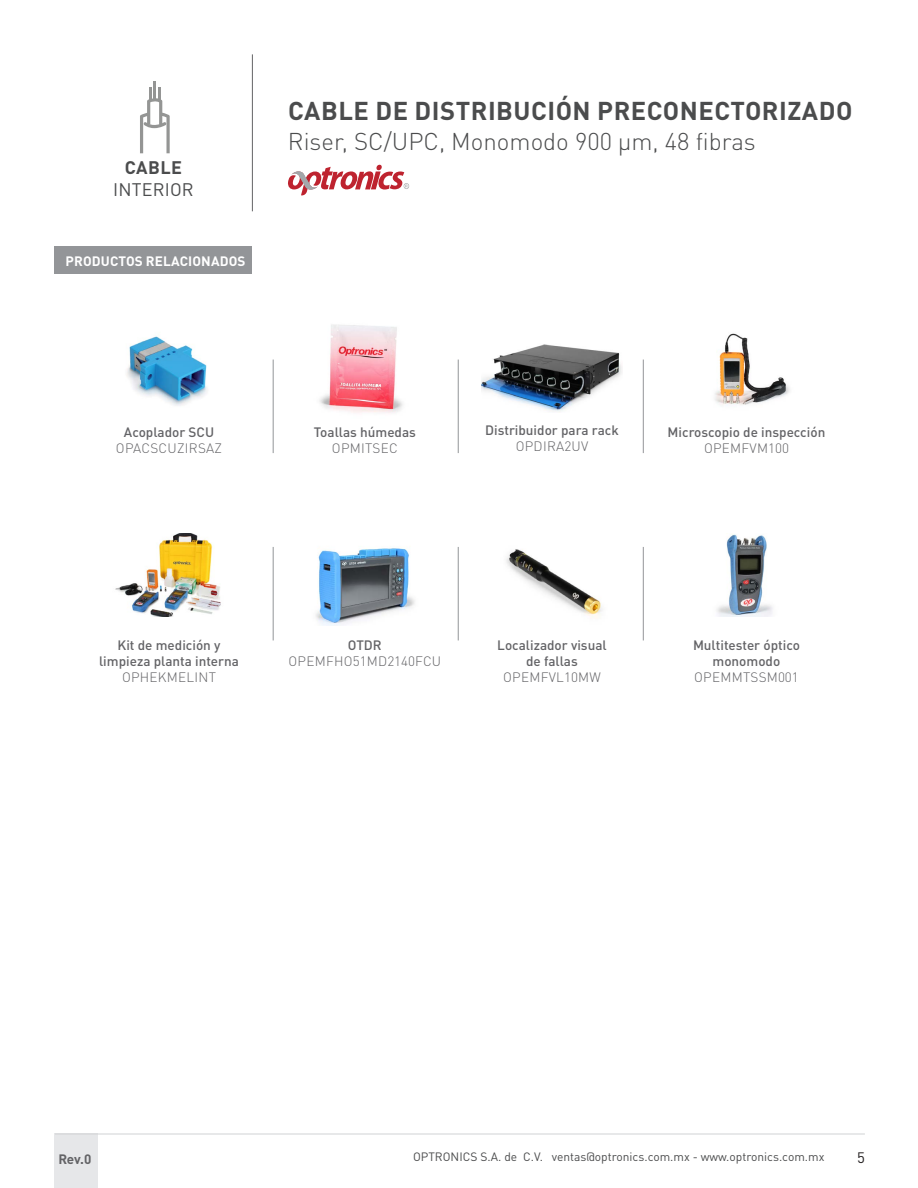
<style>
.page{position:relative;width:918px;height:1188px;background:#fff}
.page>*{position:absolute;margin:0;border:0;box-sizing:border-box;transform-origin:0 0}
.t1{font:700 25.5px "DIN Pro";letter-spacing:.02em;color:#4b4c4d}
.t2{font:300 24px "DIN Pro";color:#4b4c4d}
.t3{font:18px "DIN Pro";letter-spacing:.01em;color:#4b4c4d}
.t4{font:700 18px "DIN Pro";letter-spacing:.02em;color:#4b4c4d}
.t5{font:15px "DIN Pro";color:#231f20}
.t6{font:500 13.5px/16.2px "DIN Pro";color:#636366;text-align:center}
.t7{font:300 13.5px "DIN Pro";letter-spacing:.02em;color:#636366}
.t8{font:700 13.5px "DIN Pro";letter-spacing:.01em;color:#fff}
.t9{font:700 13.5px "DIN Pro";color:#636366}
.t10{font:12px "DIN Pro";color:#4b4c4d}
</style>
<div class="page">
<div style="left:54px;top:1134px;width:44px;height:54px;background:#e6e7e9"></div>
<hr style="left:55px;top:1134px;width:810px;height:1px;background:#d1d2d4">
<hr style="left:252px;top:54px;width:1px;height:157px;background:#636366">
<svg style="left:288px;top:165px;width:121px;height:30px"></svg>
<svg style="left:140px;top:81px;width:30px;height:72px"></svg>
<div style="left:54px;top:247px;width:197px;height:27px;background:#939598"></div>
<hr style="left:273px;top:360px;width:1px;height:93px;background:#939598">
<hr style="left:273px;top:547px;width:1px;height:93px;background:#939598">
<hr style="left:458px;top:360px;width:1px;height:93px;background:#939598">
<hr style="left:458px;top:547px;width:1px;height:93px;background:#939598">
<hr style="left:643px;top:360px;width:1px;height:93px;background:#939598">
<hr style="left:643px;top:547px;width:1px;height:93px;background:#939598">
<img style="left:482px;top:344px;width:140px;height:68px">
<img style="left:506px;top:549px;width:96px;height:70px">
<img style="left:126px;top:336px;width:81px;height:70px">
<img style="left:115px;top:533px;width:106px;height:84px">
<img style="left:715px;top:333px;width:75px;height:73px">
<img style="left:717px;top:534px;width:56px;height:83px">
<img style="left:319px;top:324px;width:84px;height:89px">
<img style="left:315px;top:548px;width:100px;height:77px">
<h3 class="t4" style="left:125px;top:153px;width:58px">CABLE</h3>
<h3 class="t3" style="left:113px;top:177px;width:82px">INTERIOR</h3>
<p class="t8" style="left:66px;top:250px;width:182px">PRODUCTOS RELACIONADOS</p>
<h1 class="t1" style="left:288px;top:89px;width:566px">CABLE DE DISTRIBUCIÓN PRECONECTORIZADO</h1>
<h2 class="t2" style="left:288px;top:123px;width:469px">Riser, SC/UPC, Monomodo 900 µm, 48 fibras</h2>
<p class="t6" style="left:124px;top:422px;width:92px">Acoplador SCU</p>
<p class="t7" style="left:116px;top:438px;width:108px">OPACSCUZIRSAZ</p>
<p class="t6" style="left:314px;top:422px;width:104px">Toallas húmedas</p>
<p class="t7" style="left:332px;top:438px;width:67px">OPMITSEC</p>
<p class="t6" style="left:485px;top:420px;width:135px">Distribuidor para rack</p>
<p class="t7" style="left:516px;top:435px;width:74px">OPDIRA2UV</p>
<p class="t6" style="left:668px;top:422px;width:159px">Microscopio de inspección</p>
<p class="t7" style="left:704px;top:438px;width:87px">OPEMFVM100</p>
<p class="t6" style="left:99px;top:636px;width:141px">Kit de medición y limpieza planta interna</p>
<p class="t7" style="left:122px;top:667px;width:96px">OPHEKMELINT</p>
<p class="t6" style="left:348px;top:636px;width:35px">OTDR</p>
<p class="t7" style="left:289px;top:651px;width:154px">OPEMFHO51MD2140FCU</p>
<p class="t6" style="left:497px;top:636px;width:111px">Localizador visual de fallas</p>
<p class="t7" style="left:503px;top:667px;width:99px">OPEMFVL10MW</p>
<p class="t6" style="left:693px;top:636px;width:108px">Multitester óptico monomodo</p>
<p class="t7" style="left:694px;top:667px;width:106px">OPEMMTSSM001</p>
<p class="t9" style="left:58px;top:1148px;width:34px">Rev.0</p>
<p class="t10" style="left:413px;top:1149px;width:413px">OPTRONICS S.A. de C.V. ventas@optronics.com.mx - www.optronics.com.mx</p>
<p class="t5" style="left:857px;top:1148px;width:9px">5</p>
</div>
